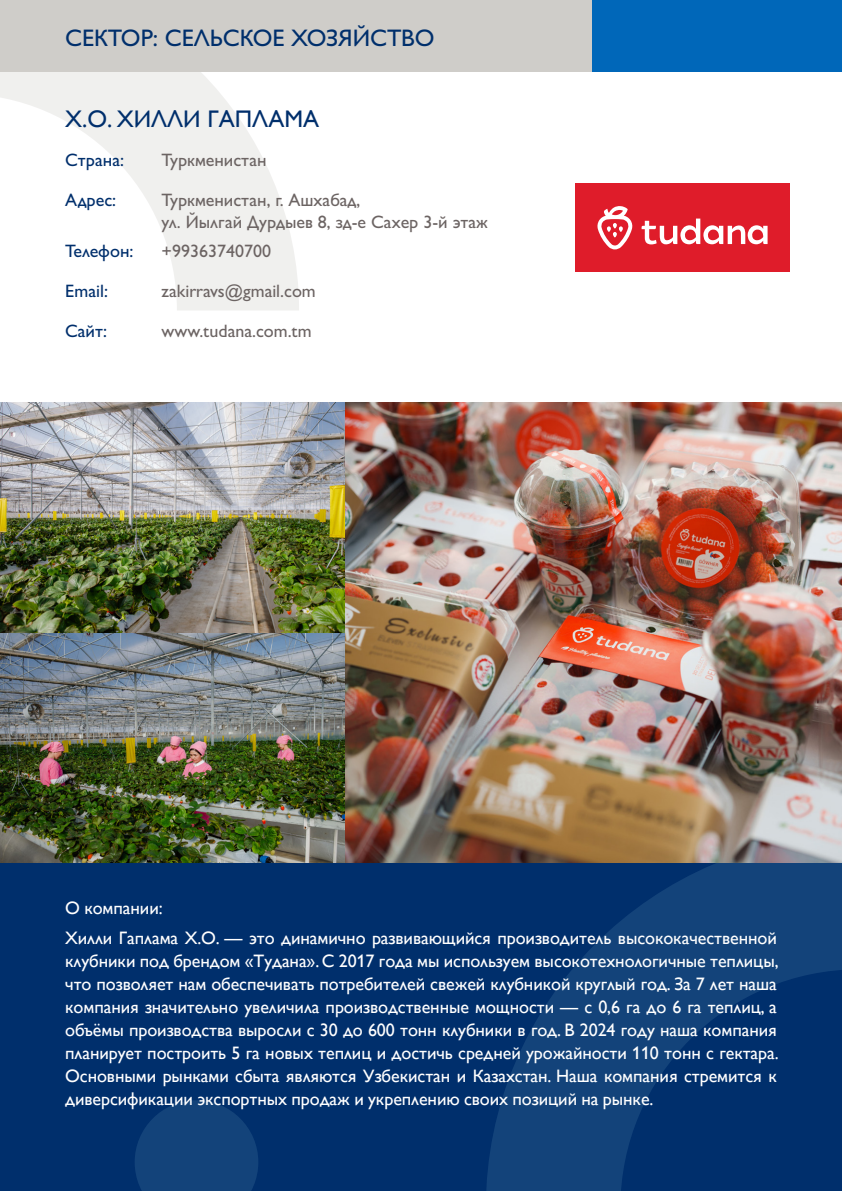
<style>
.page{position:relative;width:842px;height:1191px;background:#fff}
.page>*{position:absolute;margin:0;border:0;box-sizing:border-box;transform-origin:0 0}
.t1{font:500 24px "Gill Sans Pro Cyrillic";color:#002f6c}
.t2{font:24px "Gill Sans Alt One WGL";color:#002f6c}
.t3{font:18px/23px "Gill Sans Alt One WGL";letter-spacing:-.005em;color:#fff;text-align:justify}
.t4{font:500 18px/22px "Gill Sans Pro Cyrillic";color:#6c6463}
.t5{font:500 18px "Gill Sans Pro Cyrillic";color:#002f6c}
</style>
<div class="page">
<svg style="left:0;top:72px;width:299px;height:238px;fill:#f5f5f4"></svg>
<div style="left:0;top:0;width:842px;height:72px;background:#cfcdc9"></div>
<div style="left:592px;top:0;width:250px;height:72px;background:#0067b9"></div>
<div style="left:0;top:782px;width:842px;height:409px;background:#002f6c"></div>
<svg style="left:486px;top:862px;width:356px;height:329px"></svg>
<svg style="left:135px;top:1100px;width:123px;height:91px"></svg>
<div style="left:575px;top:183px;width:214px;height:89px;background:#df1c2a"></div>
<svg style="left:642px;top:218px;width:125px;height:26px"></svg>
<svg style="left:597px;top:206px;width:36px;height:43px"></svg>
<img style="left:0;top:403px;width:842px;height:459px">
<p class="t1" style="left:65px;top:24px;width:371px">СЕКТОР: CЕЛЬСКОЕ ХОЗЯЙСТВО</p>
<p class="t2" style="left:65px;top:103px;width:255px">Х.О. ХИЛЛИ ГАПЛАМА</p>
<p class="t5" style="left:65px;top:149px;width:60px">Страна:</p>
<p class="t4" style="left:162px;top:149px;width:107px">Туркменистан</p>
<p class="t5" style="left:65px;top:189px;width:53px">Адрес:</p>
<p class="t4" style="left:162px;top:189px;width:328px">Туркменистан, г. Ашхабад,<br>ул. Йылгай Дурдыев 8, зд-e Сахер 3-й этаж</p>
<p class="t5" style="left:65px;top:240px;width:70px">Телефон:</p>
<p class="t4" style="left:162px;top:240px;width:111px">+99363740700</p>
<p class="t5" style="left:65px;top:280px;width:44px">Email:</p>
<p class="t4" style="left:162px;top:280px;width:156px">zakirravs@gmail.com</p>
<p class="t5" style="left:65px;top:320px;width:43px">Сайт:</p>
<p class="t4" style="left:162px;top:319px;width:152px">www.tudana.com.tm</p>
<p class="t3" style="left:65px;top:896px;width:99px">О компании:</p>
<p class="t3" style="left:65px;top:926px;width:715px">Хилли Гаплама Х.О. — это динамично развивающийся производитель высококачественной клубники под брендом «Тудана». С 2017 года мы используем высокотехнологичные теплицы, что позволяет нам обеспечивать потребителей свежей клубникой круглый год. За 7 лет наша компания значительно увеличила производственные мощности — с 0,6 га до 6 га теплиц, а объёмы производства выросли с 30 до 600 тонн клубники в год. В 2024 году наша компания планирует построить 5 га новых теплиц и достичь средней урожайности 110 тонн с гектара.<br>Основными рынками сбыта являются Узбекистан и Казахстан. Наша компания стремится к диверсификации экспортных продаж и укреплению своих позиций на рынке.</p>
</div>
